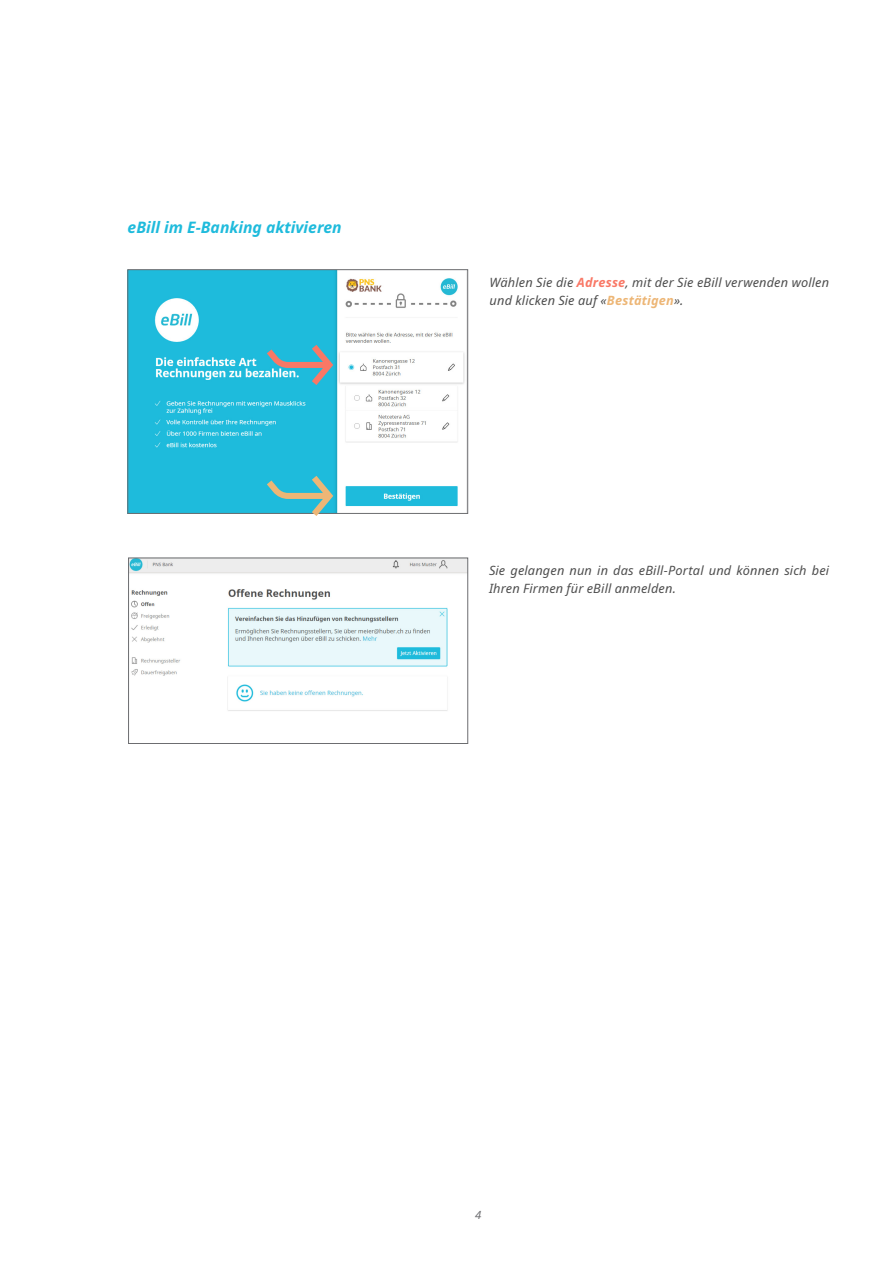
<style>
.page{position:relative;width:893px;height:1263px;background:#fff}
.page>*{position:absolute;margin:0;border:0;box-sizing:border-box;transform-origin:0 0}
.t1{font:italic 700 15.75px "Noto Sans";color:#1fbbdc}
.Einf__Abs{font:italic 12.75px/18px "Noto Sans";letter-spacing:.01em;color:#4e4e4e}
.t2{font:italic 11.25px "Noto Sans";color:#6c6d70}
.s1{font-weight:700;color:#f97866}
.s2{font-weight:700;color:#edb676}
</style>
<div class="page">
<img style="left:130px;top:271px;width:335px;height:241px">
<div style="left:128px;top:269px;width:340px;height:245px;border:1px solid #6c6d70"></div>
<svg style="left:267px;top:476px;width:66px;height:40px;background:#5dbbc2"></svg>
<svg style="left:267px;top:345px;width:66px;height:40px;background:#5dadc0"></svg>
<img style="left:130px;top:560px;width:336px;height:151px">
<div style="left:128px;top:558px;width:340px;height:186px;border:1px solid #6c6d70"></div>
<p class="t1" style="left:128px;top:216px;width:216px">eBill im E-Banking aktivieren</p>
<p class="Einf__Abs" style="left:490px;top:273px;width:341px">Wählen Sie die <span class="s1">Adresse</span>, mit der Sie eBill verwenden wollen und klicken Sie auf «<span class="s2">Bestätigen</span>».</p>
<p class="Einf__Abs" style="left:489px;top:561px;width:342px">Sie gelangen nun in das eBill-Portal und können sich bei<br>Ihren Firmen für eBill anmelden.</p>
<p class="t2" style="left:475px;top:1207px;width:8px">4</p>
</div>
